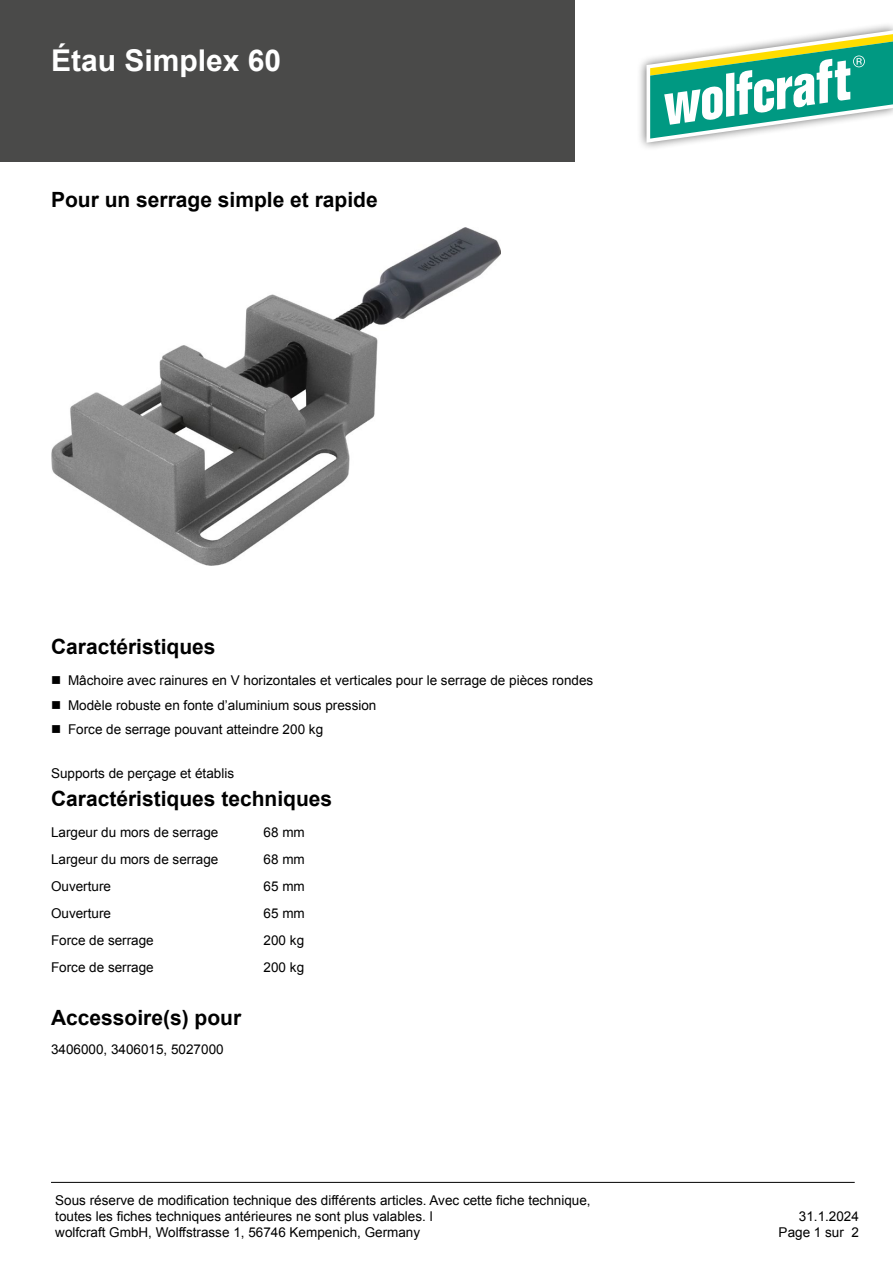
<style>
.page{position:relative;width:893px;height:1263px;background:#fff}
.page>*{position:absolute;margin:0;border:0;box-sizing:border-box;transform-origin:0 0}
.t1{font:700 30px "Arial";color:#fff}
.t2{font:700 21px "Arial";color:#000}
.t3{font:13.5px/16.2px "Arial";color:#000}
</style>
<div class="page">
<div style="left:0;top:0;width:574px;height:162px;background:#4a4a49"></div>
<hr style="left:51px;top:1182px;width:804px;height:1px;background:#000">
<div style="left:637px;top:22px;width:256px;height:130px;background:#000;opacity:.6"></div>
<svg style="left:646px;top:30px;width:247px;height:113px"></svg>
<img style="left:51px;top:228px;width:450px;height:338px">
<h1 class="t1" style="left:51px;top:40px;width:232px">Étau Simplex 60</h1>
<h2 class="t2" style="left:51px;top:185px;width:328px">Pour un serrage simple et rapide</h2>
<h2 class="t2" style="left:51px;top:632px;width:166px">Caractéristiques</h2>
<p class="t3" style="left:68px;top:668px;width:527px;line-height:24.8px">Mâchoire avec rainures en V horizontales et verticales pour le serrage de pièces rondes<br>Modèle robuste en fonte d’aluminium sous pression<br>Force de serrage pouvant atteindre 200 kg</p>
<p class="t3" style="left:51px;top:765px;width:185px">Supports de perçage et établis</p>
<h2 class="t2" style="left:51px;top:785px;width:283px">Caractéristiques techniques</h2>
<p class="t3" style="left:51px;top:825px;width:169px">Largeur du mors de serrage</p>
<p class="t3" style="left:264px;top:825px;width:43px">68 mm</p>
<p class="t3" style="left:51px;top:851px;width:169px">Largeur du mors de serrage</p>
<p class="t3" style="left:264px;top:851px;width:43px">68 mm</p>
<p class="t3" style="left:51px;top:878px;width:62px">Ouverture</p>
<p class="t3" style="left:264px;top:878px;width:43px">65 mm</p>
<p class="t3" style="left:51px;top:905px;width:62px">Ouverture</p>
<p class="t3" style="left:264px;top:905px;width:43px">65 mm</p>
<p class="t3" style="left:51px;top:932px;width:104px">Force de serrage</p>
<p class="t3" style="left:264px;top:932px;width:42px">200 kg</p>
<p class="t3" style="left:51px;top:959px;width:104px">Force de serrage</p>
<p class="t3" style="left:264px;top:959px;width:42px">200 kg</p>
<h2 class="t2" style="left:51px;top:1004px;width:192px">Accessoire(s) pour</h2>
<p class="t3" style="left:51px;top:1041px;width:174px">3406000, 3406015, 5027000</p>
<p class="t3" style="left:55px;top:1192px;width:537px">Sous réserve de modification technique des différents articles. Avec cette fiche technique, toutes les fiches techniques antérieures ne sont plus valables. l<br>wolfcraft GmbH, Wolffstrasse 1, 56746 Kempenich, Germany</p>
<p class="t3" style="left:779px;top:1208px;width:82px;text-align:right">31.1.2024<br>Page 1 sur 2</p>
</div>
